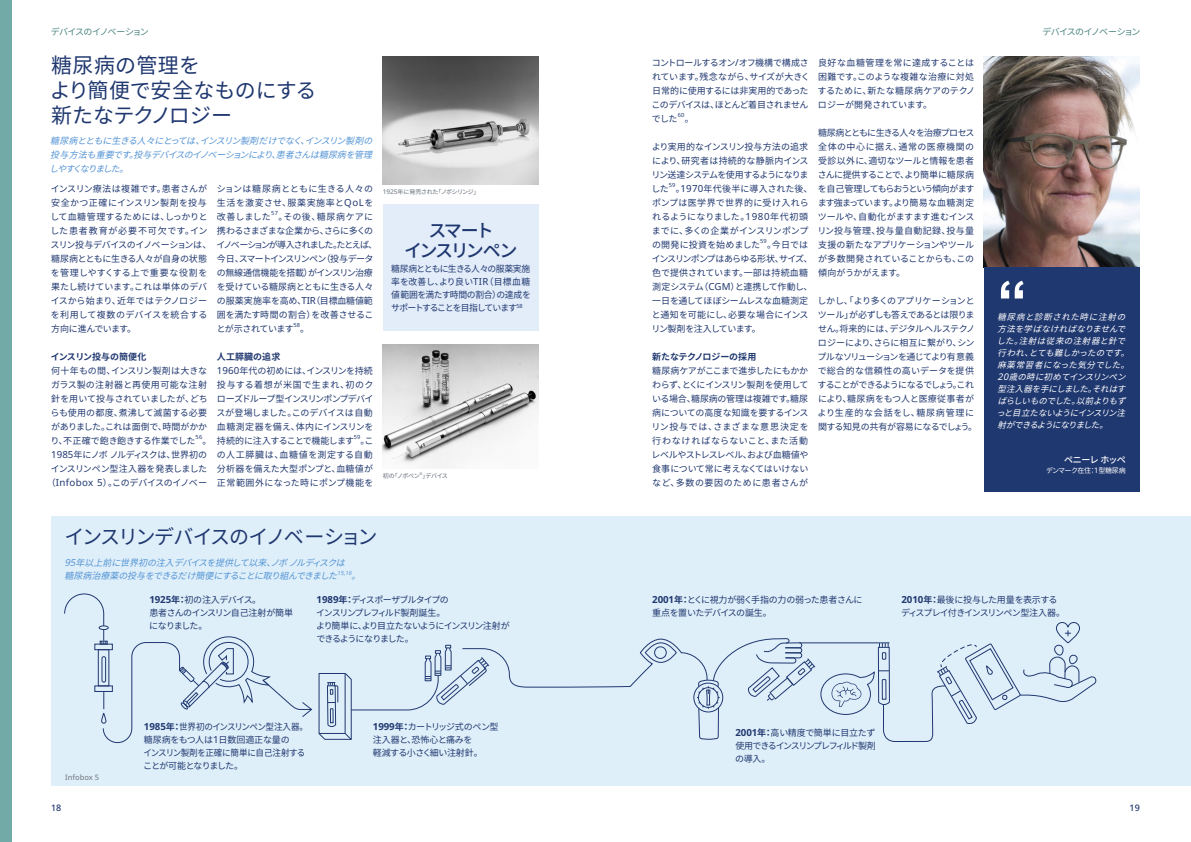
<style>
.page{position:relative;width:1191px;height:842px;background:#fff}
.page>*{position:absolute;margin:0;border:0;box-sizing:border-box;transform-origin:0 0}
.t1{font:700 60px "Arial";color:#fff}
.t2{font:21px/25px "Noto Sans CJ Kjp";letter-spacing:-.005em;color:#203870}
.t3{font:20px "Noto Sans CJ Kjp";letter-spacing:-.1em;color:#203870}
.t4{font:500 18px/20px "Noto Sans CJ Kjp";letter-spacing:-.135em;color:#203870;text-align:center}
.t5{font:9px/14px "Noto Sans CJ Kjp";letter-spacing:-.03em;color:#203870;text-align:justify}
.t6{font:9px/14px "Noto Sans CJ Kjp";color:#203870}
.t7{font:italic 9px/14px "Noto Sans CJ Kjp";color:#5494d5;text-align:justify}
.t8{font:9px/14px "Noto Sans CJ Kjp";letter-spacing:.015em;color:#203870}
.t9{font:9px/13px "Noto Sans CJ Kjp";letter-spacing:-.065em;color:#203870}
.t10{font:9px/14px "Noto Sans CJ Kjp";letter-spacing:-.055em;color:#203870}
.t11{font:9px/13px "Noto Sans CJ Kjp";letter-spacing:-.03em;color:#203870;scale:.95 1}
.t12{font:9px/13px "Noto Sans CJ Kjp";letter-spacing:-.115em;color:#203870}
.t13{font:9px "Noto Sans CJ Kjp";letter-spacing:-.065em;color:#4c8681}
.t14{font:700 9px "Noto Sans CJ Kjp";letter-spacing:-.01em;color:#203870}
.t15{font:500 9px "Noto Sans CJ Kjp";letter-spacing:-.065em;color:#fff}
.t16{font:500 9px "Apis";color:#203870}
.t17{font:italic 8.5px/12px "Noto Sans CJ Kjp";color:#fff}
.t18{font:500 7.5px "Apis";color:#7e858e}
.t19{font:7px "Noto Sans CJ Kjp";letter-spacing:-.065em;color:#fff}
.t20{font:500 6px "Noto Sans CJ Kjp";letter-spacing:-.05em;color:#7e858e}
.t21{font:5.7px "Apis";letter-spacing:.03em;color:#203870}
.t22{font:italic 5.7px "Apis";color:#5494d5}
.t23{font:500 3.8px "Apis";color:#7e858e}
.s1{font-family:"Apis";font-size:9.7px}
.s2{font-weight:700}
.s3{font-family:"Apis";font-size:6.5px}
.s4{font-family:"Apis";font-size:9.2px}
.s5{font-family:"Apis";font-size:7.6px}
.s6{font-family:"Apis";font-weight:700;font-size:9.7px}
</style>
<div class="page">
<div style="left:383px;top:204px;width:156px;height:126px;background:#e3edfa"></div>
<div style="left:51px;top:516px;width:1140px;height:269px;background:#dfeff9"></div>
<svg style="left:64px;top:593px;width:248px;height:150px"></svg>
<svg style="left:318px;top:622px;width:778px;height:120px"></svg>
<img style="left:383px;top:57px;width:156px;height:127px">
<img style="left:383px;top:344px;width:156px;height:124px">
<img style="left:984px;top:57px;width:156px;height:210px">
<div style="left:0;top:0;width:11px;height:842px;background:#71aaa6"></div>
<div style="left:984px;top:267px;width:156px;height:225px;background:#203870"></div>
<p class="t13" style="left:51px;top:27px;width:100px">デバイスのイノベーション</p>
<p class="t13" style="left:1042px;top:27px;width:100px">デバイスのイノベーション</p>
<h2 class="t2" style="left:50px;top:53px;width:268px">糖尿病の管理を<br>より簡便で安全なものにする新たなテクノロジー</h2>
<p class="t7" style="left:50px;top:134px;width:330px">糖尿病とともに生きる人々にとっては、インスリン製剤だけでなく、インスリン製剤の投与方法も重要です。投与デバイスのイノベーションにより、患者さんは糖尿病を管理しやすくなりました。</p>
<p class="t6" style="left:50px;top:182px;width:163px">インスリン療法は複雑です。患者さんが安全かつ正確にインスリン製剤を投与して血糖管理するためには、しっかりとした患者教育が必要不可欠です。インスリン投与デバイスのイノベーションは、糖尿病とともに生きる人々が自身の状態を管理しやすくする上で重要な役割を果たし続けています。これは単体のデバイスから始まり、近年ではテクノロジーを利用して複数のデバイスを統合する方向に進んでいます。</p>
<p class="t14" style="left:51px;top:351px;width:97px">インスリン投与の簡便化</p>
<p class="t5" style="left:50px;top:364px;width:159px">何十年もの間、インスリン製剤は大きなガラス製の注射器と再使用可能な注射針を用いて投与されていましたが、どちらも使用の都度、煮沸して滅菌する必要がありました。これは面倒で、時間がかかり、不正確で飽き飽きする作業でした</p>
<p class="t21" style="left:196px;top:433px;width:8px">56</p>
<p class="t5" style="left:203px;top:434px;width:10px">。</p>
<p class="t9" style="left:51px;top:448px;width:158px"><span class="s1">1985</span>年にノボノルディスクは、世界初の</p>
<p class="t5" style="left:51px;top:462px;width:158px">インスリンペン型注入器を発表しました</p>
<p class="t5" style="left:47px;top:476px;width:162px">（<span class="s1">Infobox 5</span>）。このデバイスのイノベー</p>
<p class="t5" style="left:217px;top:182px;width:158px">ションは糖尿病とともに生きる人々の生活を激変させ、服薬実施率と<span class="s1">QoL</span>を改善しました</p>
<p class="t21" style="left:271px;top:209px;width:8px">57</p>
<p class="t5" style="left:217px;top:210px;width:162px;text-align:left;text-indent:62px">。その後、糖尿病ケアに携わるさまざまな企業から、さらに多くのイノベーションが導入されました。たとえば、今日、スマートインスリンペン（投与データの無線通信機能を搭載）がインスリン治療を受けている糖尿病とともに生きる人々の服薬実施率を高め、<span class="s1">TIR</span>（目標血糖値範囲を満たす時間の割合）を改善させることが示されています</p>
<p class="t21" style="left:293px;top:321px;width:8px">58</p>
<p class="t5" style="left:300px;top:322px;width:10px">。</p>
<p class="t5" style="left:216px;top:350px;width:159px;text-align:left"><span class="s2">人工膵臓の追求<br></span><span class="s1">1960</span>年代の初めには、インスリンを持続投与する着想が米国で生まれ、初のクローズドループ型インスリンポンプデバイスが登場しました。このデバイスは自動血糖測定器を備え、体内にインスリンを持続的に注入することで機能します</p>
<p class="t21" style="left:354px;top:433px;width:8px">59</p>
<p class="t5" style="left:217px;top:434px;width:158px;text-indent:144px">。この人工膵臓は、血糖値を測定する自動分析器を備えた大型ポンプと、血糖値が正常範囲外になった時にポンプ機能を</p>
<p class="t20" style="left:383px;top:188px;width:98px"><span class="s3">1925</span>年に発売された「ノボシリンジ」</p>
<h3 class="t4" style="left:404px;top:221px;width:115px">スマート<br>インスリンペン</h3>
<p class="t5" style="left:391px;top:262px;width:141px;line-height:13px">糖尿病とともに生きる人々の服薬実施率を改善し、より良い<span class="s1">TIR</span>（目標血糖値範囲を満たす時間の割合）の達成をサポートすることを目指しています<sup>58</sup></p>
<p class="t23" style="left:419px;top:471px;width:5px">®</p>
<p class="t20" style="left:383px;top:473px;width:66px">初の「ノボペン」デバイス</p>
<h3 class="t3" style="left:64px;top:525px;width:315px">インスリンデバイスのイノベーション</h3>
<p class="t7" style="left:64px;top:556px;width:287px;line-height:13px"><span class="s1">9 5</span>年以上前に世界初の注入デバイスを提供して以来、ノボノルディスクは糖尿病治療薬の投与をできるだけ簡便にすることに取り組んできました</p>
<p class="t22" style="left:337px;top:569px;width:18px">15,16</p>
<p class="t7" style="left:351px;top:569px;width:16px">。</p>
<p class="t10" style="left:651px;top:56px;width:160px">コントロールするオン<span class="s1">/</span>オフ機構で構成されています。残念ながら、サイズが大きく日常的に使用するには非実用的であったこのデバイスは、ほとんど着目されませんでした</p>
<p class="t21" style="left:678px;top:111px;width:8px">60</p>
<p class="t5" style="left:685px;top:112px;width:10px">。</p>
<p class="t5" style="left:651px;top:140px;width:159px">より実用的なインスリン投与方法の追求により、研究者は持続的な静脈内インスリン送達システムを使用するようになりました</p>
<p class="t21" style="left:669px;top:181px;width:8px">59</p>
<p class="t8" style="left:652px;top:182px;width:162px;text-indent:24px">。<span class="s1">1970</span>年代後半に導入された後、ポンプは医学界で世界的に受け入れられるようになりました。<span class="s1">1980</span>年代初頭までに、多くの企業がインスリンポンプの開発に投資を始めました</p>
<p class="t21" style="left:760px;top:237px;width:8px">59</p>
<p class="t5" style="left:651px;top:238px;width:162px;text-align:left;text-indent:116px">。今日ではインスリンポンプはあらゆる形状、サイズ、色で提供されています。一部は持続血糖測定システム（<span class="s1">CGM</span>）と連携して作動し、一日を通してほぼシームレスな血糖測定と通知を可能にし、必要な場合にインスリン製剤を注入しています。</p>
<p class="t14" style="left:652px;top:351px;width:106px">新たなテクノロジーの採用</p>
<p class="t5" style="left:651px;top:364px;width:159px">糖尿病ケアがここまで進歩したにもかかわらず、とくにインスリン製剤を使用している場合、糖尿病の管理は複雑です。糖尿病についての高度な知識を要するインスリン投与では、さまざまな意思決定を行わなければならないこと、また活動レベルやストレスレベル、および血糖値や食事について常に考えなくてはいけないなど、多数の要因のために患者さんが</p>
<p class="t8" style="left:817px;top:56px;width:159px">良好な血糖管理を常に達成することは困難です。このような複雑な治療に対処するために、新たな糖尿病ケアのテクノロジーが開発されています。</p>
<p class="t5" style="left:817px;top:126px;width:159px">糖尿病とともに生きる人々を治療プロセス全体の中心に据え、通常の医療機関の受診以外に、適切なツールと情報を患者さんに提供することで、より簡単に糖尿病を自己管理してもらおうという傾向がますます強まっています。より簡易な血糖測定ツールや、自動化がますます進むインスリン投与管理、投与量自動記録、投与量支援の新たなアプリケーションやツールが多数開発されていることからも、この傾向がうかがえます。</p>
<p class="t5" style="left:817px;top:294px;width:161px;text-align:left">しかし、「より多くのアプリケーションとツール」が必ずしも答えであるとは限りません。将来的には、デジタルヘルステクノロジーにより、さらに相互に繋がり、シンプルなソリューションを通じてより有意義で総合的な信頼性の高いデータを提供することができるようになるでしょう。これにより、糖尿病をもつ人と医療従事者がより生産的な会話をし、糖尿病管理に関する知見の共有が容易になるでしょう。</p>
<h1 class="t1" style="left:997px;top:263px;width:31px">“</h1>
<p class="t17" style="left:996px;top:311px;width:140px">糖尿病と診断された時に注射の方法を学ばなければなりませんでした。注射は従来の注射器と針で行われ、とても難しかったのです。麻薬常習者になった気分でした。<br><span class="s4">20</span>歳の時に初めてインスリンペン型注入器を手にしました。それはすばらしいものでした。以前よりもずっと目立たないようにインスリン注射ができるようになりました。</p>
<p class="t15" style="left:1064px;top:454px;width:63px">ペニーレホッペ</p>
<p class="t19" style="left:1046px;top:466px;width:81px">デンマーク在住：<span class="s5">1</span>型糖尿病</p>
<p class="t18" style="left:65px;top:772px;width:36px">Infobox 5</p>
<p class="t9" style="left:149px;top:593px;width:145px"><span class="s6">1925</span><span class="s2">年：</span>初の注入デバイス。<br>患者さんのインスリン自己注射が簡単になりました。</p>
<p class="t12" style="left:316px;top:593px;width:195px"><span class="s6">1989</span><span class="s2">年：</span>ディスポーザブルタイプの<br>インスリンプレフィルド製剤誕生。<br>より簡単に、より目立たないようにインスリン注射ができるようになりました。</p>
<p class="t5" style="left:652px;top:593px;width:212px;line-height:13px"><span class="s6">2001</span><span class="s2">年：</span>とくに視力が弱く手指の力の弱った患者さんに重点を置いたデバイスの誕生。</p>
<p class="t9" style="left:901px;top:593px;width:165px"><span class="s6">2010</span><span class="s2">年：</span>最後に投与した用量を表示するディスプレイ付きインスリンペン型注入器。</p>
<p class="t11" style="left:143px;top:720px;width:175px"><span class="s6">1985</span><span class="s2">年：</span>世界初のインスリンペン型注入器。糖尿病をもつ人は<span class="s1">1</span>日数回適正な量の<br>インスリン製剤を正確に簡単に自己注射することが可能となりました。</p>
<p class="t5" style="left:373px;top:720px;width:127px;line-height:13px;text-align:left"><span class="s6">1999</span><span class="s2">年：</span>カートリッジ式のペン型注入器と、恐怖心と痛みを<br>軽減する小さく細い注射針。</p>
<p class="t5" style="left:735px;top:726px;width:142px;line-height:13px"><span class="s6">2001</span><span class="s2">年：</span>高い精度で簡単に目立たず使用できるインスリンプレフィルド製剤の導入。</p>
<p class="t16" style="left:51px;top:802px;width:12px">18</p>
<p class="t16" style="left:1129px;top:802px;width:12px">19</p>
</div>
